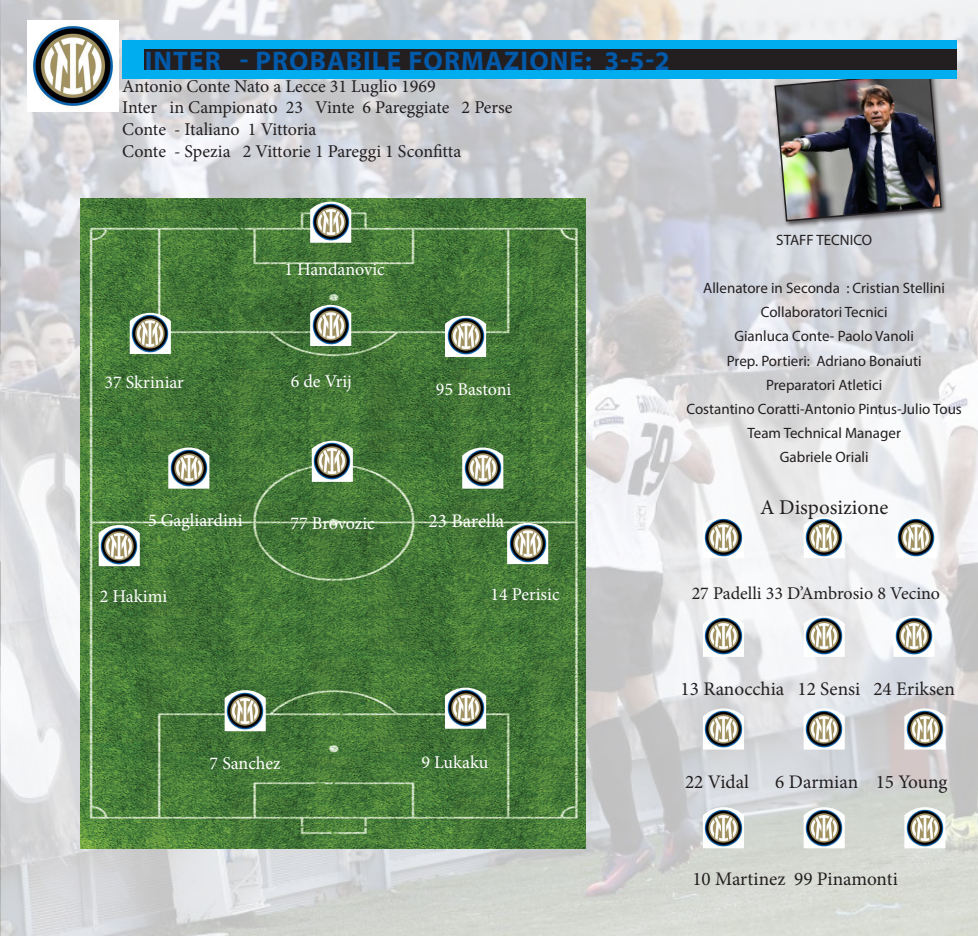
<style>
.page{position:relative;width:978px;height:936px;background:#fff}
.page>*{position:absolute;margin:0;border:0;box-sizing:border-box;transform-origin:0 0}
.t1{font:700 27px "Myriad Pro";letter-spacing:.04em;color:#015aaa}
.t2{font:21px "Minion Pro";color:#231f20}
.t3{font:19.2px "Minion Pro";color:#231f20}
.t4{font:19.2px "Minion Pro";color:#fff}
.t5{font:18px "Minion Pro";letter-spacing:-.005em;color:#231f20}
.t6{font:18px "Minion Pro";color:#fff}
.t7{font:15px "Myriad Pro";color:#231f20}
</style>
<div class="page">
<img style="left:0;top:0;width:978px;height:935px">
<div style="left:772px;top:70px;width:176px;height:158px;background:#231f20;opacity:.75"></div>
<img style="left:773px;top:79px;width:170px;height:143px">
<img style="left:81px;top:198px;width:504px;height:650px">
<img style="left:27px;top:20px;width:91px;height:91px">
<div style="left:122px;top:40px;width:835px;height:39px;background:#00aeef"></div>
<div style="left:145px;top:49px;width:812px;height:21px;background:#231f20"></div>
<img style="left:310px;top:201px;width:41px;height:42px">
<img style="left:507px;top:523px;width:41px;height:41px">
<img style="left:130px;top:313px;width:41px;height:41px">
<img style="left:310px;top:305px;width:41px;height:41px">
<img style="left:168px;top:447px;width:41px;height:41px">
<img style="left:445px;top:316px;width:41px;height:41px">
<img style="left:312px;top:440px;width:41px;height:42px">
<img style="left:225px;top:690px;width:41px;height:41px">
<img style="left:445px;top:687px;width:41px;height:41px">
<img style="left:462px;top:447px;width:41px;height:41px">
<img style="left:99px;top:525px;width:41px;height:41px">
<img style="left:703px;top:517px;width:41px;height:41px">
<img style="left:804px;top:517px;width:41px;height:41px">
<img style="left:895px;top:517px;width:42px;height:41px">
<img style="left:703px;top:615px;width:41px;height:41px">
<img style="left:804px;top:615px;width:41px;height:41px">
<img style="left:893px;top:615px;width:41px;height:41px">
<img style="left:703px;top:708px;width:41px;height:41px">
<img style="left:804px;top:708px;width:41px;height:41px">
<img style="left:904px;top:708px;width:41px;height:41px">
<img style="left:703px;top:807px;width:41px;height:41px">
<img style="left:804px;top:807px;width:41px;height:41px">
<img style="left:904px;top:807px;width:41px;height:41px">
<p class="t1" style="left:145px;top:43px;width:527px">INTER - PROBABILE FORMAZIONE: 3-5-2</p>
<p class="t5" style="left:122px;top:74px;width:315px">Antonio Conte Nato a Lecce 31 Luglio 1969</p>
<p class="t5" style="left:122px;top:95px;width:392px">Inter in Campionato 23 Vinte 6 Pareggiate 2 Perse</p>
<p class="t5" style="left:122px;top:117px;width:196px">Conte - Italiano 1 Vittoria</p>
<p class="t5" style="left:122px;top:139px;width:341px">Conte - Spezia 2 Vittorie 1 Pareggi 1 Sconfitta</p>
<p class="t6" style="left:284px;top:257px;width:102px">1 Handanovic</p>
<p class="t6" style="left:104px;top:370px;width:81px">37 Skriniar</p>
<p class="t6" style="left:291px;top:369px;width:63px">6 de Vrij</p>
<p class="t6" style="left:436px;top:377px;width:77px">95 Bastoni</p>
<p class="t6" style="left:148px;top:508px;width:96px">5 Gagliardini</p>
<p class="t6" style="left:100px;top:583px;width:69px">2 Hakimi</p>
<p class="t6" style="left:291px;top:511px;width:86px">77 Brovozic</p>
<p class="t4" style="left:429px;top:507px;width:77px">23 Barella</p>
<p class="t6" style="left:490px;top:582px;width:71px">14 Perisic</p>
<p class="t7" style="left:776px;top:231px;width:97px">STAFF TECNICO</p>
<p class="t7" style="left:703px;top:279px;width:243px">Allenatore in Seconda : Cristian Stellini</p>
<p class="t7" style="left:761px;top:303px;width:128px">Collaboratori Tecnici</p>
<p class="t7" style="left:734px;top:327px;width:181px">Gianluca Conte- Paolo Vanoli</p>
<p class="t7" style="left:727px;top:351px;width:196px">Prep. Portieri: Adriano Bonaiuti</p>
<p class="t7" style="left:766px;top:375px;width:118px">Preparatori Atletici</p>
<p class="t7" style="left:686px;top:399px;width:277px">Costantino Coratti-Antonio Pintus-Julio Tous</p>
<p class="t7" style="left:747px;top:423px;width:155px">Team Technical Manager</p>
<p class="t7" style="left:780px;top:447px;width:90px">Gabriele Oriali</p>
<p class="t2" style="left:760px;top:493px;width:130px">A Disposizione</p>
<p class="t5" style="left:692px;top:580px;width:250px">27 Padelli 33 D’Ambrosio 8 Vecino</p>
<p class="t6" style="left:210px;top:751px;width:73px">7 Sanchez</p>
<p class="t6" style="left:421px;top:750px;width:68px">9 Lukaku</p>
<p class="t3" style="left:681px;top:675px;width:276px">13 Ranocchia 12 Sensi 24 Eriksen</p>
<p class="t3" style="left:685px;top:768px;width:66px">22 Vidal</p>
<p class="t3" style="left:775px;top:768px;width:174px">6 Darmian 15 Young</p>
<p class="t3" style="left:692px;top:866px;width:207px">10 Martinez 99 Pinamonti</p>
</div>
